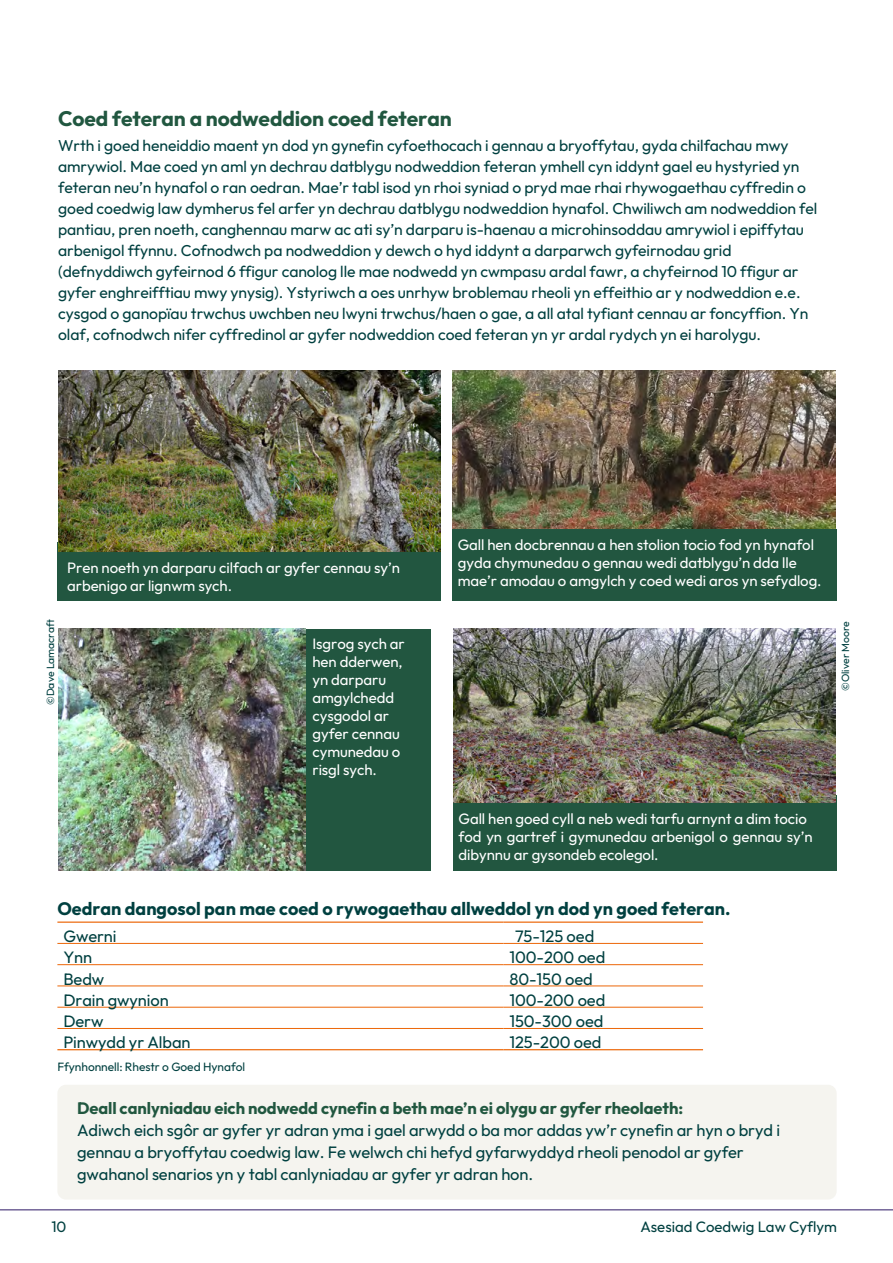
<style>
.page{position:relative;width:893px;height:1263px;background:#fff}
.page>*{position:absolute;margin:0;border:0;box-sizing:border-box;transform-origin:0 0}
.t1{font:700 21px "Outfit";letter-spacing:-.005em;color:#215740}
.t2{font:700 18px "Outfit";color:#004040}
.t3{font:16.5px/22px "Outfit";letter-spacing:-.005em;color:#004040}
.t4{font:15.75px/21px "Outfit";letter-spacing:-.005em;color:#004040}
.t5{font:15px/18px "Outfit";letter-spacing:-.005em;color:#fff}
.t6{font:15px "Outfit";color:#004040}
.t7{font:12px "Outfit";letter-spacing:-.005em;color:#004040}
.t8{font:10.5px "Outfit";letter-spacing:-.005em;color:#004040}
.s1{font-weight:700;color:#215740}
</style>
<div class="page">
<div style="left:453px;top:802px;width:383px;height:69px;background:#225640"></div>
<img style="left:58px;top:629px;width:373px;height:241px">
<div style="left:58px;top:551px;width:383px;height:49px;background:#225640"></div>
<hr style="left:0;top:1209px;width:893px;height:1px;background:#513f7f">
<div style="left:57px;top:1085px;width:780px;height:114px;background:#f5f4ef;border-radius:9px"></div>
<hr style="left:57px;top:921px;width:446px;height:2px;background:#ec6608">
<hr style="left:503px;top:921px;width:200px;height:2px;background:#ec6608">
<hr style="left:57px;top:1049px;width:446px;height:1px;background:#ec6608">
<hr style="left:503px;top:1049px;width:200px;height:1px;background:#ec6608">
<hr style="left:57px;top:943px;width:446px;height:1px;background:#ec6608">
<hr style="left:503px;top:943px;width:200px;height:1px;background:#ec6608">
<hr style="left:57px;top:964px;width:446px;height:1px;background:#ec6608">
<hr style="left:503px;top:964px;width:200px;height:1px;background:#ec6608">
<hr style="left:57px;top:986px;width:446px;height:1px;background:#ec6608">
<hr style="left:503px;top:986px;width:200px;height:1px;background:#ec6608">
<hr style="left:57px;top:1007px;width:446px;height:1px;background:#ec6608">
<hr style="left:503px;top:1007px;width:200px;height:1px;background:#ec6608">
<hr style="left:57px;top:1028px;width:446px;height:1px;background:#ec6608">
<hr style="left:503px;top:1028px;width:200px;height:1px;background:#ec6608">
<img style="left:453px;top:629px;width:383px;height:173px">
<img style="left:452px;top:371px;width:384px;height:180px">
<img style="left:58px;top:371px;width:383px;height:180px">
<div style="left:453px;top:529px;width:383px;height:71px;background:#225640"></div>
<p class="t1" style="left:58px;top:105px;width:395px">Coed feteran a nodweddion coed feteran</p>
<p class="t4" style="left:58px;top:135px;width:761px">Wrth i goed heneiddio maent yn dod yn gynefin cyfoethocach i gennau a bryoffytau, gyda chilfachau mwy amrywiol. Mae coed yn aml yn dechrau datblygu nodweddion feteran ymhell cyn iddynt gael eu hystyried yn feteran neu’n hynafol o ran oedran. Mae’r tabl isod yn rhoi syniad o pryd mae rhai rhywogaethau cyffredin o goed coedwig law dymherus fel arfer yn dechrau datblygu nodweddion hynafol. Chwiliwch am nodweddion fel pantiau, pren noeth, canghennau marw ac ati sy’n darparu is-haenau a microhinsoddau amrywiol i epiffytau arbenigol ffynnu. Cofnodwch pa nodweddion y dewch o hyd iddynt a darparwch gyfeirnodau grid (defnyddiwch gyfeirnod 6 ffigur canolog lle mae nodwedd yn cwmpasu ardal fawr, a chyfeirnod 10 ffigur ar gyfer enghreifftiau mwy ynysig). Ystyriwch a oes unrhyw broblemau rheoli yn effeithio ar y nodweddion e.e. cysgod o ganopïau trwchus uwchben neu lwyni trwchus/haen o gae, a all atal tyfiant cennau ar foncyffion. Yn olaf, cofnodwch nifer cyffredinol ar gyfer nodweddion coed feteran yn yr ardal rydych yn ei harolygu.</p>
<p class="t8" style="left:44px;top:705px;width:87px;rotate:-90deg">©Dave Lamacraft</p>
<p class="t5" style="left:67px;top:559px;width:334px">Pren noeth yn darparu cilfach ar gyfer cennau sy’n arbenigo ar lignwm sych.</p>
<p class="t5" style="left:312px;top:635px;width:94px">Isgrog sych ar hen dderwen, yn darparu amgylchedd cysgodol ar gyfer cennau cymunedau o risgl sych.</p>
<p class="t5" style="left:458px;top:536px;width:365px">Gall hen docbrennau a hen stolion tocio fod yn hynafol gyda chymunedau o gennau wedi datblygu’n dda lle mae’r amodau o amgylch y coed wedi aros yn sefydlog.</p>
<p class="t5" style="left:458px;top:810px;width:356px">Gall hen goed cyll a neb wedi tarfu arnynt a dim tocio fod yn gartref i gymunedau arbenigol o gennau sy’n dibynnu ar gysondeb ecolegol.</p>
<p class="t2" style="left:57px;top:897px;width:675px">Oedran dangosol pan mae coed o rywogaethau allweddol yn dod yn goed feteran.</p>
<p class="t3" style="left:63px;top:926px;width:55px">Gwerni</p>
<p class="t3" style="left:515px;top:926px;width:81px">75-125 oed</p>
<p class="t3" style="left:63px;top:947px;width:30px">Ynn</p>
<p class="t3" style="left:509px;top:947px;width:97px">100-200 oed</p>
<p class="t3" style="left:63px;top:968px;width:42px">Bedw</p>
<p class="t3" style="left:509px;top:968px;width:85px">80-150 oed</p>
<p class="t3" style="left:63px;top:989px;width:107px">Drain gwynion</p>
<p class="t3" style="left:509px;top:989px;width:97px">100-200 oed</p>
<p class="t3" style="left:63px;top:1011px;width:42px">Derw</p>
<p class="t3" style="left:509px;top:1011px;width:96px">150-300 oed</p>
<p class="t3" style="left:63px;top:1032px;width:129px">Pinwydd yr Alban</p>
<p class="t3" style="left:509px;top:1032px;width:94px">125-200 oed</p>
<p class="t7" style="left:57px;top:1059px;width:189px">Ffynhonnell: Rhestr o Goed Hynafol</p>
<p class="t3" style="left:77px;top:1098px;width:704px"><span class="s1">Deall canlyniadau eich nodwedd cynefin a beth mae’n ei olygu ar gyfer rheolaeth:<br></span>Adiwch eich sgôr ar gyfer yr adran yma i gael arwydd o ba mor addas yw’r cynefin ar hyn o bryd i gennau a bryoffytau coedwig law. Fe welwch chi hefyd gyfarwyddyd rheoli penodol ar gyfer gwahanol senarios yn y tabl canlyniadau ar gyfer yr adran hon.</p>
<p class="t8" style="left:839px;top:691px;width:71px;rotate:-90deg">©Oliver Moore</p>
<p class="t6" style="left:51px;top:1217px;width:17px">10</p>
<p class="t6" style="left:640px;top:1217px;width:198px">Asesiad Coedwig Law Cyflym</p>
</div>
